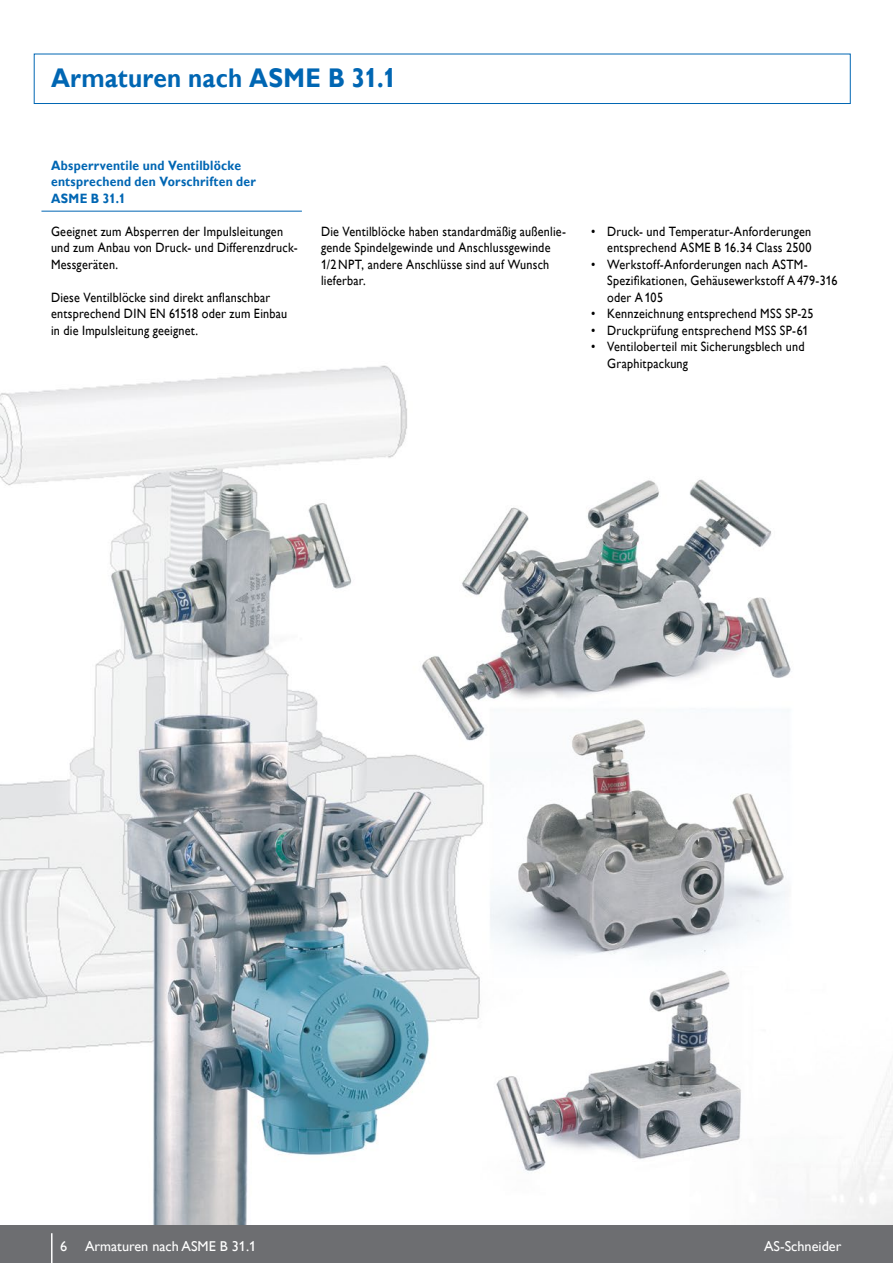
<style>
.page{position:relative;width:893px;height:1263px;background:#fff}
.page>*{position:absolute;margin:0;border:0;box-sizing:border-box;transform-origin:0 0}
.t1{font:700 27px "Gill Alt One";letter-spacing:.01em;color:#0066b3;scale:.9 1}
.t2{font:14.25px "Gill Alt One";color:#fff}
.t3{font:13.5px/16.5px "Gill Alt One";letter-spacing:.02em;color:#000;scale:.9 1}
.t4{font:700 13.5px/16.5px "Gill Alt One";letter-spacing:.02em;color:#0066b3;scale:.9 1}
</style>
<div class="page">
<img style="left:0;top:53px;width:893px;height:1172px">
<hr style="left:41px;top:211px;width:261px;height:1px;background:#0066b3">
<div style="left:34px;top:54px;width:816px;height:50px;border:1px solid #0066b3"></div>
<div style="left:0;top:1225px;width:893px;height:38px;background:#6d6e71"></div>
<hr style="left:51px;top:1233px;width:2px;height:30px;background:#fff">
<h1 class="t1" style="left:51px;top:62px;width:385px">Armaturen nach ASME B 31.1</h1>
<p class="t4" style="left:51px;top:157px;width:229px">Absperrventile und Ventilblöcke entsprechend den Vorschriften der<br>ASME B 31.1</p>
<p class="t3" style="left:51px;top:223px;width:276px">Geeignet zum Absperren der Impulsleitungen und zum Anbau von Druck- und Differenzdruck-<br>Messgeräten.</p>
<p class="t3" style="left:51px;top:289px;width:264px">Diese Ventilblöcke sind direkt anflanschbar entsprechend DIN EN 61518 oder zum Einbau in die Impulsleitung geeignet.</p>
<p class="t3" style="left:321px;top:223px;width:274px">Die Ventilblöcke haben standardmäßig außenlie&shy;gende Spindelgewinde und Anschlussgewinde 1/2NPT, andere Anschlüsse sind auf Wunsch lieferbar.</p>
<p class="t3" style="left:591px;top:223px;width:246px;text-align:right">• Druck- und Temperatur-Anforderungen entsprechend ASME B 16.34 Class 2500</p>
<p class="t3" style="left:607px;top:256px;width:257px;text-indent:-16px">• Werkstoff-Anforderungen nach ASTM-<br>Spezifikationen, Gehäusewerkstoff A479-316 oder A105</p>
<p class="t3" style="left:591px;top:305px;width:249px">• Kennzeichnung entsprechend MSS SP-25</p>
<p class="t3" style="left:591px;top:322px;width:243px">• Druckprüfung entsprechend MSS SP-61</p>
<p class="t3" style="left:607px;top:338px;width:221px;text-indent:-16px">• Ventiloberteil mit Sicherungsblech und<br>Graphitpackung</p>
<p class="t2" style="left:60px;top:1237px;width:197px">6 Armaturen nach ASME B 31.1</p>
<p class="t2" style="left:764px;top:1237px;width:79px">AS-Schneider</p>
</div>
